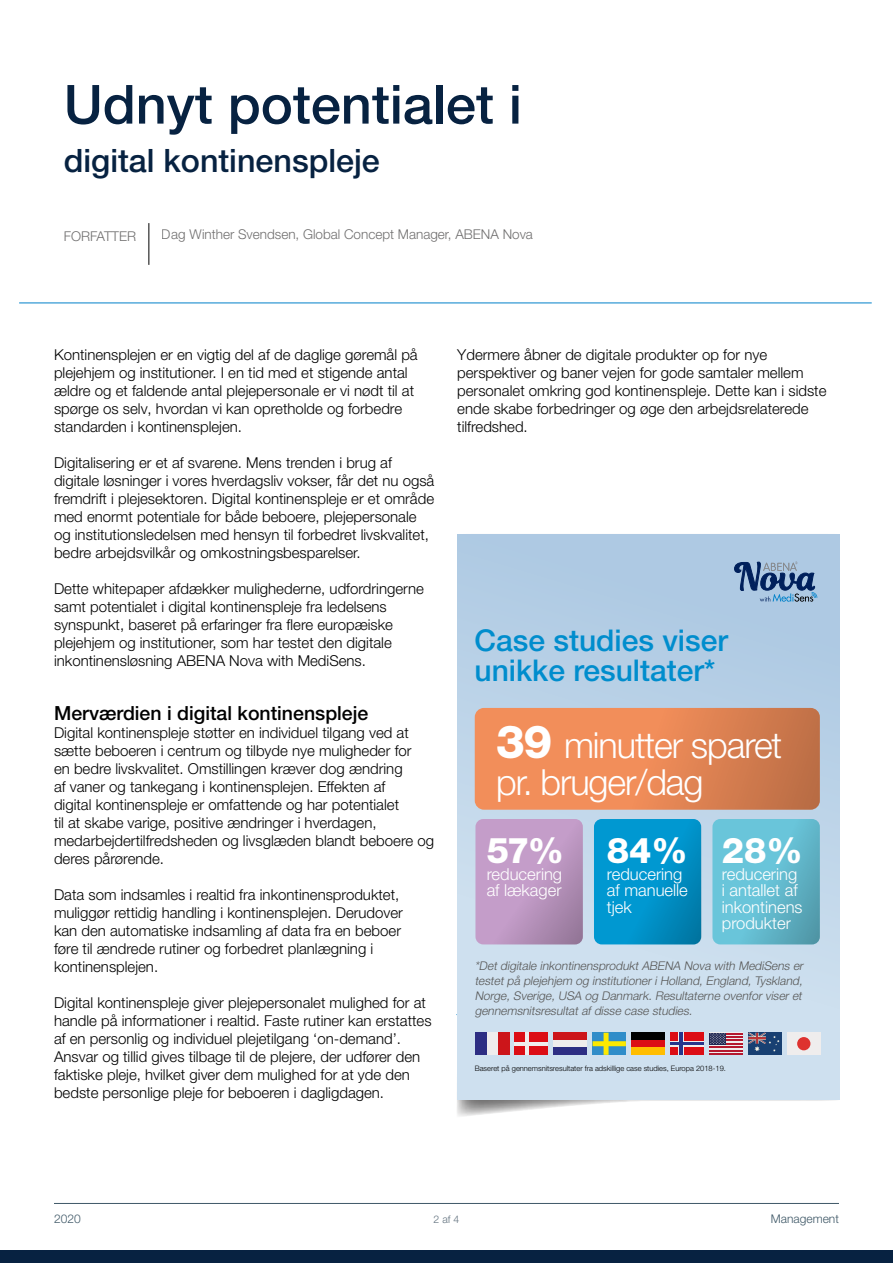
<style>
.page{position:relative;width:893px;height:1263px;background:#fff}
.page>*{position:absolute;margin:0;border:0;box-sizing:border-box;transform-origin:0 0}
.t1{font:500 54px "Helvetica Neue LT Pro";color:#072241}
.t2{font:300 36px/37.5px "Helvetica Neue LT Pro";letter-spacing:-.03em;color:#fff}
.t3{font:800 35.55px "Helvetica Neue LT Pro";color:#fff}
.t4{font:500 32.25px "Helvetica Neue LT Pro";color:#072241}
.t5{font:500 30px/30px "Helvetica Neue LT Pro";color:#008dcd}
.t6{font:500 19.5px "Helvetica Neue LT Pro";color:#000}
.t7{font:300 16.5px/16.5px "Helvetica Neue LT Pro";color:#fff}
.t8{font:300 15px/18px "Helvetica Neue LT Pro";color:#000}
.t9{font:300 13.5px "Helvetica Neue LT Pro";color:#706f6f}
.t10{font:italic 300 12px/15px "Helvetica Neue LT Pro";color:#575756;text-align:justify}
.t11{font:300 12px "Helvetica Neue LT Pro";color:#3f5867}
.t12{font:300 10.5px "Helvetica Neue LT Pro";color:#62727f}
.t13{font:300 7.5px "Helvetica Neue LT Pro";color:#000}
.s1{font-weight:800;font-size:45.75px}
</style>
<div class="page">
<div style="left:0;top:1250px;width:893px;height:13px;background:#072241"></div>
<hr style="left:54px;top:1203px;width:785px;height:1px;background:#3f5867">
<hr style="left:148px;top:223px;width:1px;height:42px;background:#000">
<hr style="left:19px;top:303px;width:853px;height:1px;background:#0081c9">
<svg style="left:456px;top:1014px;width:377px;height:102px"></svg>
<div style="left:457px;top:534px;width:383px;height:566px;background:linear-gradient(to bottom,#adcae3,#d1e0ee)"></div>
<svg style="left:475px;top:708px;width:345px;height:102px;background:#e38555"></svg>
<svg style="left:594px;top:819px;width:107px;height:125px;background:#0092c9"></svg>
<svg style="left:712px;top:819px;width:108px;height:125px;background:#65bcd0"></svg>
<svg style="left:475px;top:819px;width:108px;height:125px;background:#bc97c1"></svg>
<svg style="left:734px;top:561px;width:83px;height:41px;background:#7390b4"></svg>
<div style="left:476px;top:1033px;width:11px;height:22px;background:#2d2e83"></div>
<div style="left:487px;top:1033px;width:11px;height:22px;background:#efeded"></div>
<div style="left:498px;top:1033px;width:11px;height:22px;background:#cc151a"></div>
<div style="left:515px;top:1033px;width:33px;height:22px;background:#dc0d15"></div>
<hr style="left:526px;top:1033px;width:3px;height:22px;background:#efeded">
<hr style="left:515px;top:1042px;width:33px;height:3px;background:#efeded">
<div style="left:554px;top:1033px;width:33px;height:22px;background:#efeded"></div>
<div style="left:554px;top:1033px;width:33px;height:7px;background:#cc151a"></div>
<div style="left:554px;top:1047px;width:33px;height:8px;background:#2d2e83"></div>
<svg style="left:593px;top:1033px;width:33px;height:22px"></svg>
<div style="left:631px;top:1033px;width:34px;height:22px;background:#dc0d15"></div>
<div style="left:631px;top:1033px;width:34px;height:7px;background:#000"></div>
<div style="left:631px;top:1047px;width:34px;height:8px;background:#ffbd00"></div>
<div style="left:670px;top:1033px;width:34px;height:22px;background:#dc0d15"></div>
<div style="left:670px;top:1041px;width:34px;height:5px;background:#efeded"></div>
<div style="left:678px;top:1033px;width:6px;height:22px;background:#26368c"></div>
<hr style="left:670px;top:1042px;width:34px;height:3px;background:#26368c">
<div style="left:709px;top:1033px;width:34px;height:22px;background:linear-gradient(to right,#b4182e,#b4182e)"></div>
<div style="left:709px;top:1033px;width:17px;height:11px;background:#212853"></div>
<hr style="left:709px;top:1046px;width:34px;height:2px;background:#b4182e">
<hr style="left:709px;top:1050px;width:34px;height:1px;background:#b4182e">
<hr style="left:709px;top:1053px;width:34px;height:2px;background:#b4182e">
<div style="left:748px;top:1032px;width:33px;height:23px;background:#184072"></div>
<svg style="left:710px;top:1033px;width:69px;height:18px"></svg>
<div style="left:787px;top:1032px;width:33px;height:23px;background:#efeded"></div>
<div style="left:797px;top:1037px;width:13px;height:13px;background:#de322f;border-radius:50%"></div>
<h1 class="t1" style="left:64px;top:72px;width:460px">Udnyt potentialet i</h1>
<h3 class="t4" style="left:64px;top:141px;width:318px">digital kontinenspleje</h3>
<p class="t9" style="left:64px;top:227px;width:74px">FORFATTER</p>
<p class="t9" style="left:162px;top:226px;width:372px">Dag Winther Svendsen, Global Concept Manager, ABENA Nova</p>
<p class="t8" style="left:54px;top:345px;width:365px">Kontinensplejen er en vigtig del af de daglige gøremål på plejehjem og institutioner. I en tid med et stigende antal ældre og et faldende antal plejepersonale er vi nødt til at spørge os selv, hvordan vi kan opretholde og forbedre standarden i kontinensplejen.</p>
<p class="t8" style="left:54px;top:453px;width:382px">Digitalisering er et af svarene. Mens trenden i brug af digitale løsninger i vores hverdagsliv vokser, får det nu også fremdrift i plejesektoren. Digital kontinenspleje er et område med enormt potentiale for både beboere, plejepersonale og institutionsledelsen med hensyn til forbedret livskvalitet, bedre arbejdsvilkår og omkostningsbesparelser.</p>
<p class="t8" style="left:54px;top:579px;width:372px">Dette whitepaper afdækker mulighederne, udfordringerne samt potentialet i digital kontinenspleje fra ledelsens synspunkt, baseret på erfaringer fra flere europæiske plejehjem og institutioner, som har testet den digitale inkontinensløsning ABENA Nova with MediSens.</p>
<h3 class="t6" style="left:54px;top:702px;width:316px">Merværdien i digital kontinenspleje</h3>
<p class="t8" style="left:54px;top:723px;width:382px">Digital kontinenspleje støtter en individuel tilgang ved at sætte beboeren i centrum og tilbyde nye muligheder for<br>en bedre livskvalitet. Omstillingen kræver dog ændring<br>af vaner og tankegang i kontinensplejen. Effekten af<br>digital kontinenspleje er omfattende og har potentialet<br>til at skabe varige, positive ændringer i hverdagen, medarbejdertilfredsheden og livsglæden blandt beboere og deres pårørende.</p>
<p class="t8" style="left:54px;top:885px;width:350px">Data som indsamles i realtid fra inkontinensproduktet, muliggør rettidig handling i kontinensplejen. Derudover kan den automatiske indsamling af data fra en beboer føre til ændrede rutiner og forbedret planlægning i kontinensplejen.</p>
<p class="t8" style="left:54px;top:993px;width:379px">Digital kontinenspleje giver plejepersonalet mulighed for at handle på informationer i realtid. Faste rutiner kan erstattes af en personlig og individuel plejetilgang ‘on-demand’.<br>Ansvar og tillid gives tilbage til de plejere, der udfører den faktiske pleje, hvilket giver dem mulighed for at yde den bedste personlige pleje for beboeren i dagligdagen.</p>
<p class="t8" style="left:457px;top:345px;width:371px">Ydermere åbner de digitale produkter op for nye perspektiver og baner vejen for gode samtaler mellem personalet omkring god kontinenspleje. Dette kan i sidste ende skabe forbedringer og øge den arbejdsrelaterede tilfredshed.</p>
<h3 class="t5" style="left:474px;top:625px;width:255px">Case studies viser unikke resultater*</h3>
<h2 class="t2" style="left:496px;top:725px;width:288px"><span class="s1">39</span> minutter sparet pr. bruger/dag</h2>
<h3 class="t3" style="left:607px;top:829px;width:82px">84%</h3>
<p class="t7" style="left:607px;top:865px;width:83px">reducering af manuelle tjek</p>
<p class="t7" style="left:722px;top:865px;width:77px">reducering</p>
<h3 class="t3" style="left:722px;top:829px;width:82px">28%</h3>
<p class="t7" style="left:722px;top:882px;width:82px">i antallet af inkontinens produkter</p>
<h3 class="t3" style="left:487px;top:829px;width:79px">57%</h3>
<p class="t7" style="left:487px;top:865px;width:77px">reducering af lækager</p>
<p class="t10" style="left:475px;top:957px;width:332px">*Det digitale inkontinensprodukt ABENA Nova with MediSens er testet på plejehjem og institutioner i Holland, England, Tyskland, Norge, Sverige, USA og Danmark. Resultaterne ovenfor viser et gennemsnitsresultat af disse case studies.</p>
<p class="t13" style="left:475px;top:1064px;width:253px">Baseret på gennemsnitsresultater fra adskillige case studies, Europa 2018-19.</p>
<p class="t11" style="left:54px;top:1211px;width:28px">2020</p>
<p class="t12" style="left:434px;top:1213px;width:27px">2 af 4</p>
<p class="t11" style="left:771px;top:1211px;width:70px">Management</p>
</div>
